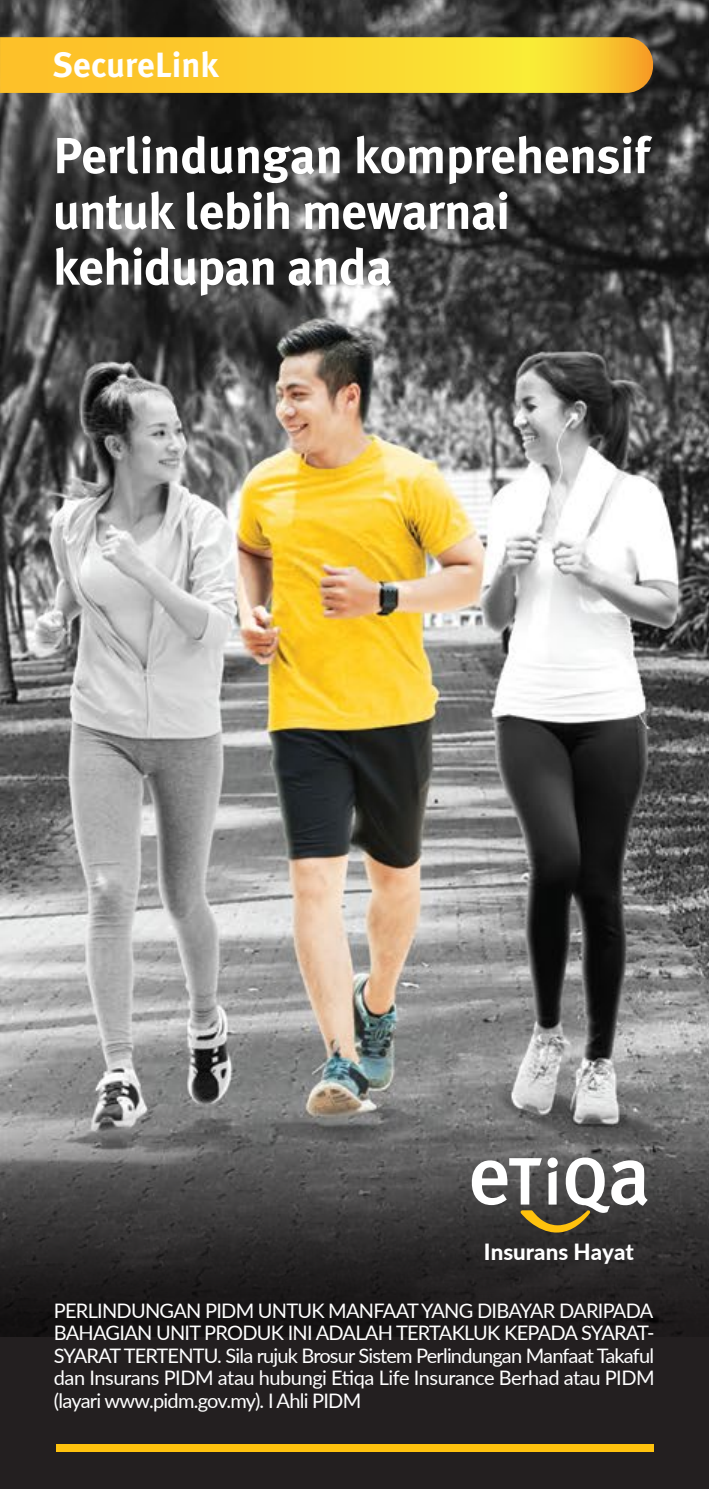
<style>
.page{position:relative;width:709px;height:1489px;background:#fff}
.page>*{position:absolute;margin:0;border:0;box-sizing:border-box;transform-origin:0 0}
.t1{font:700 50.5px/55.8px "Meta Plus";letter-spacing:-.015em;color:#fff}
.t2{font:700 35px "Meta Plus";color:#fff}
.t3{font:800 22.25px "Lato";color:#fff}
.t4{font:20px/22.5px "Lato";letter-spacing:-.035em;color:#fff;text-align:justify}
</style>
<div class="page">
<img style="left:0;top:0;width:709px;height:1086px">
<svg style="left:0;top:1086px;width:709px;height:402px;background:#3a3737"></svg>
<svg style="left:0;top:37px;width:653px;height:56px;background:#f8cd2e"></svg>
<div style="left:56px;top:1444px;width:597px;height:7px;background:#ffc20e"></div>
<svg style="left:472px;top:1157px;width:175px;height:75px"></svg>
<div style="left:547px;top:1157px;width:11px;height:10px;background:#fff;border-radius:50%"></div>
<h2 class="t2" style="left:53px;top:45px;width:167px">SecureLink</h2>
<h1 class="t1" style="left:53px;top:128px;width:598px">Perlindungan komprehensif untuk lebih mewarnai kehidupan anda</h1>
<p class="t3" style="left:484px;top:1235px;width:151px">Insurans Hayat</p>
<p class="t4" style="left:54px;top:1298px;width:602px">PERLINDUNGAN PIDM UNTUK MANFAAT YANG DIBAYAR DARIPADA BAHAGIAN UNIT PRODUK INI ADALAH TERTAKLUK KEPADA SYARAT-SYARAT TERTENTU. Sila rujuk Brosur Sistem Perlindungan Manfaat Takaful dan Insurans PIDM atau hubungi Etiqa Life Insurance Berhad atau PIDM (layari www.pidm.gov.my). I Ahli PIDM</p>
</div>
